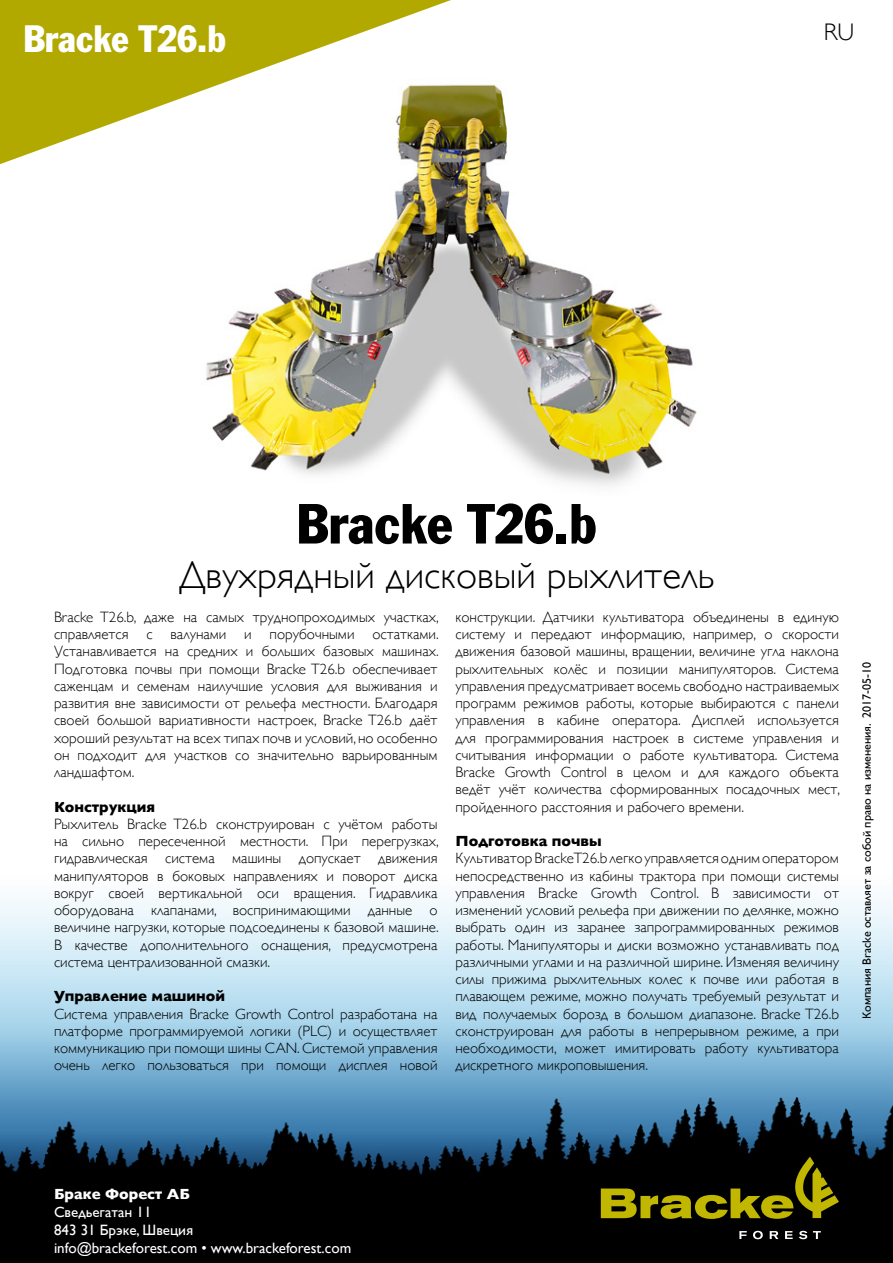
<style>
.page{position:relative;width:893px;height:1263px;background:#fff}
.page>*{position:absolute;margin:0;border:0;box-sizing:border-box;transform-origin:0 0}
.t1{font:condensed 55.5px "Franklin Gothic Std";color:#000}
.t2{font:300 39px "Gill Sans";color:#000}
.t3{font:condensed 37.5px "Franklin Gothic Std";color:#fff}
.Rubrik_1{font:300 24px "Gill Sans";color:#000}
.t4{font:300 15px/17.2px "Gill Sans";color:#000;text-align:justify}
.t5{font:15px/18px "Gill Sans";color:#fff}
.t6{font:700 15px "Gill Sans";color:#000}
.t7{font:700 15px "Gill Sans";color:#fff}
.t8{font:12px "Gill Sans";color:#000}
</style>
<div class="page">
<img style="left:0;top:899px;width:893px;height:364px">
<svg style="left:601px;top:1156px;width:238px;height:63px;background:#373400"></svg>
<svg style="left:739px;top:1231px;width:8px;height:8px"></svg>
<svg style="left:753px;top:1231px;width:10px;height:8px"></svg>
<svg style="left:770px;top:1231px;width:8px;height:8px"></svg>
<svg style="left:785px;top:1231px;width:8px;height:8px"></svg>
<svg style="left:799px;top:1231px;width:8px;height:8px"></svg>
<svg style="left:813px;top:1231px;width:8px;height:8px"></svg>
<img style="left:206px;top:84px;width:491px;height:402px">
<svg style="left:0;top:0;width:451px;height:164px;fill:#b1a900"></svg>
<p class="t3" style="left:23px;top:16px;width:204px">Bracke T26.b</p>
<p class="Rubrik_1" style="left:824px;top:13px;width:32px">RU</p>
<h1 class="t1" style="left:296px;top:490px;width:301px">Bracke T26.b</h1>
<p class="t2" style="left:179px;top:545px;width:536px">Двухрядный дисковый рыхлитель</p>
<p class="t4" style="left:54px;top:608px;width:386px">Bracke T26.b, даже на самых труднопроходимых участках, справляется с валунами и порубочными остатками.<br>Устанавливается на средних и больших базовых машинах.<br>Подготовка почвы при помощи Bracke T26.b обеспечивает саженцам и семенам наилучшие условия для выживания и развития вне зависимости от рельефа местности. Благодаря своей большой вариативности настроек, Bracke T26.b даёт хороший результат на всех типах почв и условий, но особенно он подходит для участков со значительно варьированным ландшафтом.</p>
<p class="t6" style="left:54px;top:795px;width:103px">Конструкция</p>
<p class="t4" style="left:54px;top:815px;width:386px">Рыхлитель Bracke T26.b сконструирован с учётом работы на сильно пересеченной местности. При перегрузках, гидравлическая система машины допускает движения манипуляторов в боковых направлениях и поворот диска вокруг своей вертикальной оси вращения. Гидравлика оборудована клапанами, воспринимающими данные о величине нагрузки, которые подсоединены к базовой машине.<br>В качестве дополнительного оснащения, предусмотрена система централизованной смазки.</p>
<p class="t6" style="left:54px;top:984px;width:173px">Управление машиной</p>
<p class="t4" style="left:54px;top:1004px;width:385px">Система управления Bracke Growth Control разработана на платформе программируемой логики (PLC) и осуществляет коммуникацию при помощи шины CAN. Системой управления очень легко пользоваться при помощи дисплея новой</p>
<p class="t4" style="left:455px;top:608px;width:386px">конструкции. Датчики культиватора объединены в единую систему и передают информацию, например, о скорости движения базовой машины, вращении, величине угла наклона рыхлительных колёс и позиции манипуляторов. Система управления предусматривает восемь свободно настраиваемых программ режимов работы, которые выбираются с панели управления в кабине оператора. Дисплей используется для программирования настроек в системе управления и считывания информации о работе культиватора. Система Bracke Growth Control в целом и для каждого объекта ведёт учёт количества сформированных посадочных мест, пройденного расстояния и рабочего времени.</p>
<p class="t6" style="left:455px;top:829px;width:148px">Подготовка почвы</p>
<p class="t4" style="left:455px;top:849px;width:385px">Культиватор Bracke T26.b легко управляется одним оператором непосредственно из кабины трактора при помощи системы управления Bracke Growth Control. В зависимости от изменений условий рельефа при движении по делянке, можно выбрать один из заранее запрограммированных режимов работы. Манипуляторы и диски возможно устанавливать под различными углами и на различной ширине. Изменяя величину силы прижима рыхлительных колес к почве или работая в плавающем режиме, можно получать требуемый результат и вид получаемых борозд в большом диапазоне. Bracke T26.b сконструирован для работы в непрерывном режиме, а при необходимости, может имитировать работу культиватора дискретного микроповышения.</p>
<p class="t8" style="left:860px;top:1019px;width:358px;rotate:-90deg">Компания Bracke оставляет за собой право на изменения. 2017-05-10</p>
<p class="t7" style="left:54px;top:1181px;width:138px">Браке Форест АБ</p>
<p class="t5" style="left:54px;top:1202px;width:299px">Сведьегатан 11<br>843 31 Брэке, Швеция<br>info@brackeforest.com • www.brackeforest.com</p>
</div>
